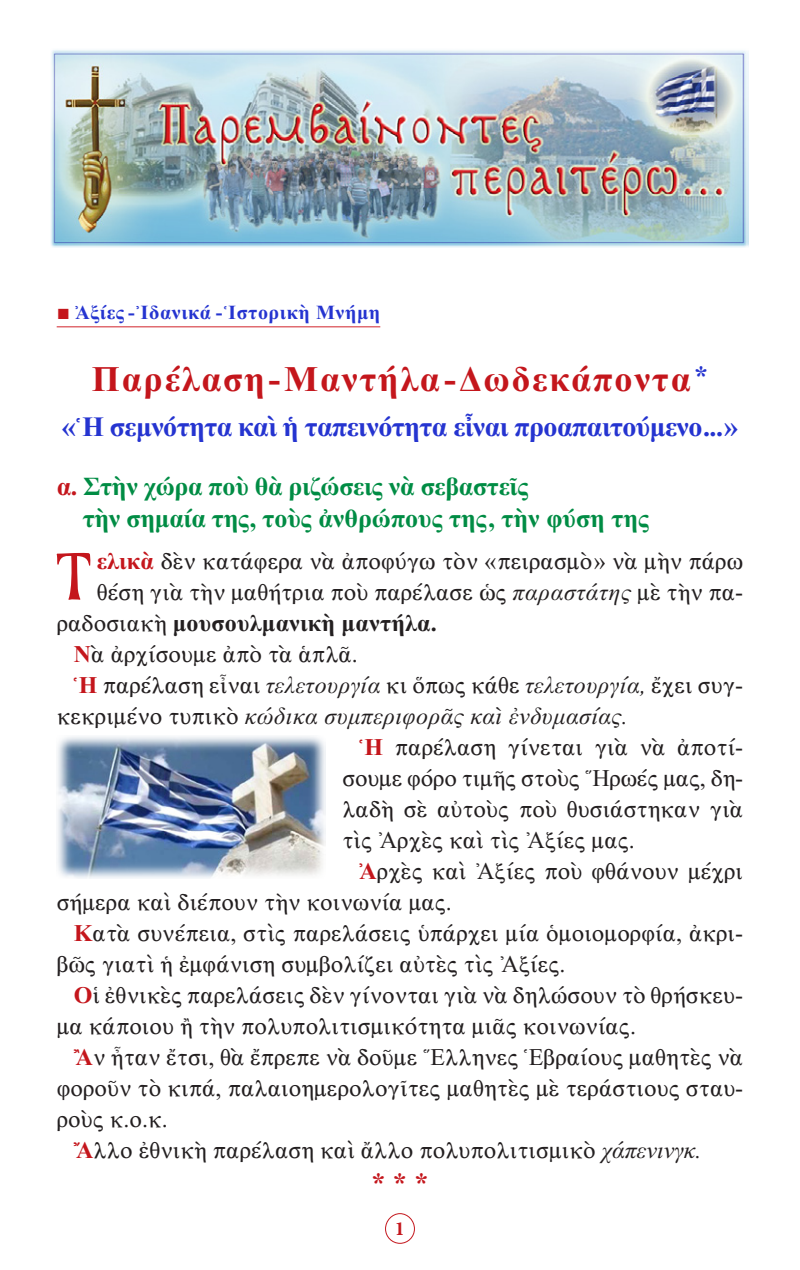
<style>
.page{position:relative;width:800px;height:1270px;background:#fff}
.page>*{position:absolute;margin:0;border:0;box-sizing:border-box;transform-origin:0 0}
.t1{font:70.4px "Icon Script Pro Test 1";color:#c4161c}
.t2{font:36px "CTOS New Times Bold Test 1";letter-spacing:.05em;color:#c4161c}
.t3{font:28px "CTOS New Times Bold Test 1";letter-spacing:-.02em;color:#2534d0}
.Asteriskoi{font:28px "CTOS New Times Bold Test 1";color:#c4161c}
.t4{font:26px "CTOS New Times Bold Test 1";letter-spacing:-.01em;color:#008c44}
.t5{font:24px/31px "CTOS New Times Roman Test 1";color:#231f20}
.t6{font:24px/31px "CTOS New Times Italic Test 1";letter-spacing:.02em;color:#231f20}
.t7{font:24px "CTOS New Times Bold Test 1";letter-spacing:.01em;color:#231f20}
.t8{font:20px "CTOS New Times Bold Test 1";letter-spacing:.03em;color:#2534d0}
.t9{font:700 20px "Minion Pro";color:#c4161c}
.s1{font-size:22px;color:#c4161c}
.s2{color:#c4161c}
.s3{font-family:"CTOS New Times Bold Test 1";color:#c4161c}
.s4{font-family:"CTOS New Times Italic Test 1"}
.s5{font-family:"CTOS New Times Roman Test 1"}
</style>
<div class="page">
<div style="left:385px;top:1213px;width:30px;height:31px;border:1px solid #c4161c;border-radius:50%"></div>
<img style="left:51px;top:50px;width:697px;height:197px">
<hr style="left:57px;top:326px;width:323px;height:1px;background:#d1232a">
<img style="left:57px;top:736px;width:268px;height:143px">
<p class="t8" style="left:57px;top:301px;width:325px"><span class="s1">■</span> Ἀξίες -Ἰδανικά -Ἱστορικὴ Μνήμη</p>
<p class="t2" style="left:92px;top:359px;width:618px">Παρέλαση-Μαντήλα-Δωδεκάποντα<sup>*</sup></p>
<p class="t3" style="left:62px;top:411px;width:678px">«Ἡ σεμνότητα καὶ ἡ ταπεινότητα εἶναι προαπαιτούμενο...»</p>
<p class="t4" style="left:57px;top:472px;width:473px"><span class="s2">α.</span> Στὴν χώρα ποὺ θὰ ριζώσεις νὰ σεβαστεῖς</p>
<p class="t4" style="left:83px;top:503px;width:568px">τὴν σημαία της, τοὺς ἀνθρώπους της, τὴν φύση της</p>
<p class="t1" style="left:56px;top:530px;width:41px">Τ</p>
<p class="t5" style="left:97px;top:545px;width:648px"><span class="s3">ελικὰ</span> δὲν κατάφερα νὰ ἀποφύγω τὸν «πειρασμὸ» νὰ μὴν πάρω</p>
<p class="t5" style="left:97px;top:576px;width:648px">θέση γιὰ τὴν μαθήτρια ποὺ παρέλασε ὡς <span class="s4">παραστάτης</span> μὲ τὴν πα-</p>
<p class="t7" style="left:57px;top:610px;width:382px"><span class="s5">ραδοσιακὴ</span> μουσουλμανικὴ μαντήλα.</p>
<p class="t5" style="left:74px;top:638px;width:286px"><span class="s3">Ν</span>ὰ ἀρχίσουμε ἀπὸ τὰ ἁπλᾶ.</p>
<p class="t6" style="left:57px;top:670px;width:688px;text-indent:17px"><span class="s3">Ἡ</span> <span class="s5">παρέλαση εἶναι</span> τελετουργία <span class="s5">κι ὅπως κάθε</span> τελετουργία, <span class="s5">ἔχει συγ&shy;κεκριμένο τυπικὸ</span> κώδικα συμπεριφορᾶς καὶ ἐνδυμασίας.</p>
<p class="t5" style="left:342px;top:731px;width:402px;text-align:right"><span class="s3">Ἡ</span> παρέλαση γίνεται γιὰ νὰ ἀποτί&shy;σουμε φόρο τιμῆς στοὺς Ἥρωές μας, δη-</p>
<p class="t5" style="left:342px;top:793px;width:402px">λαδὴ σὲ αὐτοὺς ποὺ θυσιάστηκαν γιὰ τὶς Ἀρχὲς καὶ τὶς Ἀξίες μας.</p>
<p class="t5" style="left:57px;top:855px;width:688px;text-indent:303px"><span class="s3">Ἀ</span>ρχὲς καὶ Ἀξίες ποὺ φθάνουν μέχρι σήμερα καὶ διέπουν τὴν κοινωνία μας.</p>
<p class="t5" style="left:57px;top:917px;width:688px;text-indent:17px"><span class="s3">Κ</span>ατὰ συνέπεια, στὶς παρελάσεις ὑπάρχει μία ὁμοιομορφία, ἀκρι&shy;βῶς γιατὶ ἡ ἐμφάνιση συμβολίζει αὐτὲς τὶς Ἀξίες.</p>
<p class="t5" style="left:57px;top:979px;width:688px;text-indent:17px"><span class="s3">Ο</span>ἱ ἐθνικὲς παρελάσεις δὲν γίνονται γιὰ νὰ δηλώσουν τὸ θρήσκευ&shy;μα κάποιου ἢ τὴν πολυπολιτισμικότητα μιᾶς κοινωνίας.</p>
<p class="t5" style="left:57px;top:1041px;width:688px;text-align:justify;text-indent:17px"><span class="s3">Ἂ</span>ν ἦταν ἔτσι, θὰ ἔπρεπε νὰ δοῦμε Ἕλληνες Ἑβραίους μαθητὲς νὰ φοροῦν τὸ κιπά, παλαιοημερολογῖτες μαθητὲς μὲ τεράστιους σταυ&shy;ροὺς κ.ο.κ.</p>
<p class="t5" style="left:74px;top:1134px;width:629px"><span class="s3">Ἄ</span>λλο ἐθνικὴ παρέλαση καὶ ἄλλο πολυπολιτισμικὸ <span class="s4">χάπενινγκ.</span></p>
<p class="Asteriskoi" style="left:371px;top:1167px;width:59px">* * *</p>
<p class="t9" style="left:395px;top:1215px;width:11px">1</p>
</div>
